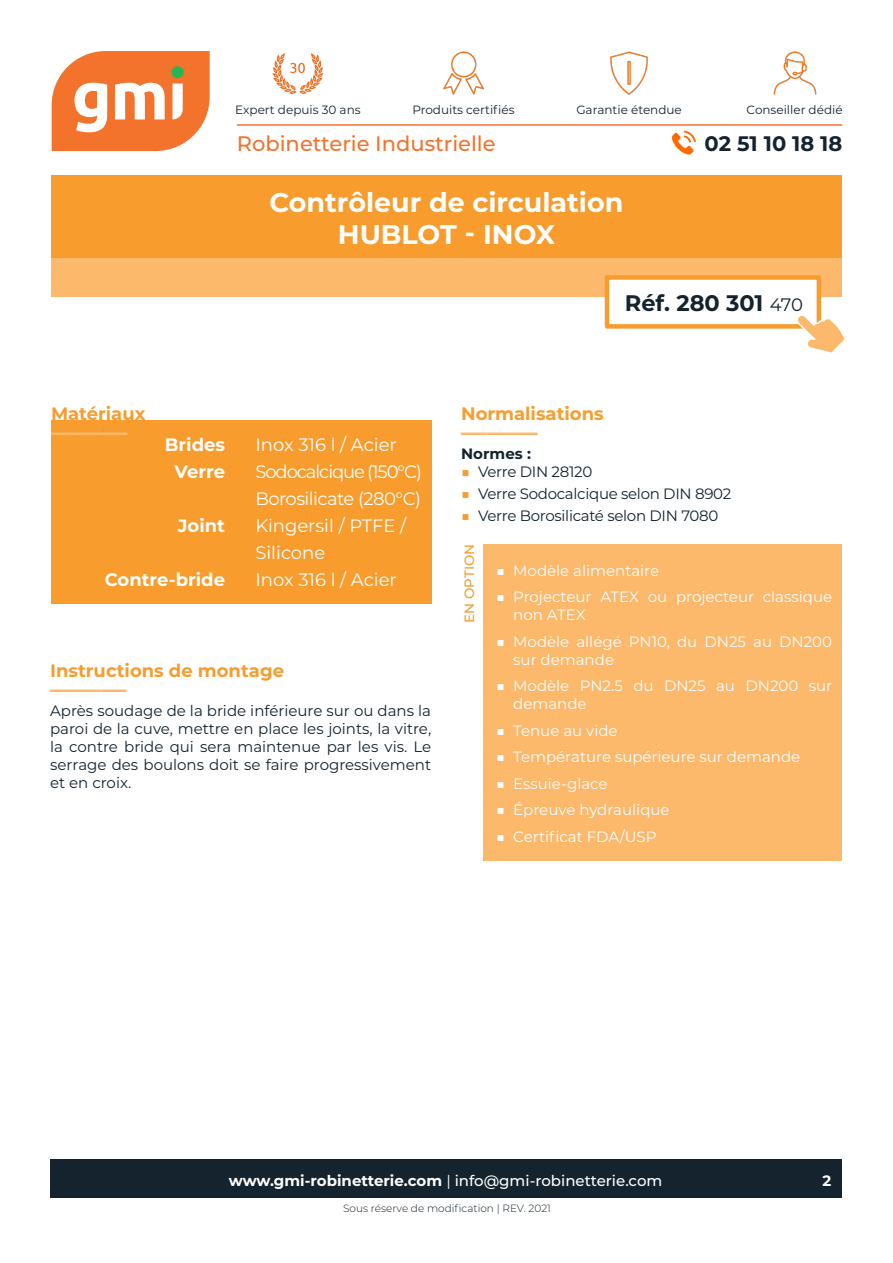
<style>
.page{position:relative;width:893px;height:1263px;background:#fff}
.page>*{position:absolute;margin:0;border:0;box-sizing:border-box;transform-origin:0 0}
.TITRE_Fiche_produit{font:700 27px "Montserrat";color:#fff}
.SOULIGNEMENT_SOUS-TI{font:700 25.5px "Montserrat";color:#fcb86b}
.RÉFÉRENCE{font:700 22.5px "Montserrat";color:#14232d}
.t1{font:500 21px "Montserrat";color:#f3732c}
.t2{font:700 21px "Montserrat";color:#14232d}
.TEXTE_BLANC_COMME_MA{font:18px/27px "Montserrat";letter-spacing:-.005em;color:#fff}
.SOUS-TITRE{font:700 18px "Montserrat";color:#f89c2d}
.ÉLÉMENTS_MATÉRIAUX{font:700 18px "Montserrat";color:#fff}
.TEXTE_BLANC_COMME_MA-2{font:18px "Montserrat";letter-spacing:-.06em;color:#fff}
.TEXTE_BLANC_COMME_MA-3{font:18px "Montserrat";letter-spacing:-.03em;color:#fff}
.TEXTE{font:15px/18px "Montserrat";letter-spacing:-.02em;color:#14232d;text-align:justify}
.t3{font:15px/18px "Montserrat";color:#fff}
.t4{font:500 15px "Montserrat";color:#fff}
.TEXTE-2{font:700 15px "Montserrat";color:#14232d}
.t5{font:700 15px "Montserrat";color:#fff}
.t6{font:500 13.5px "Montserrat";color:#f89c2d}
.t7{font:12px "Montserrat";color:#14232d}
.NOTE_BAS_DE_PAGE{font:300 10.5px "Montserrat";color:#14232d}
.s1{font-weight:400;font-size:18px}
.s2{font-weight:500;color:#f89c2d}
.s3{font-weight:500}
.s4{font-weight:700}
.s5{font-weight:400}
</style>
<div class="page">
<div style="left:52px;top:175px;width:790px;height:83px;background:#f89c2d"></div>
<div style="left:52px;top:258px;width:790px;height:39px;background:#fcb86b"></div>
<div style="left:605px;top:275px;width:216px;height:54px;background:#fff;border:4px solid #f89c2d"></div>
<div style="left:50px;top:1160px;width:792px;height:38px;background:#14232d"></div>
<svg style="left:795px;top:313px;width:50px;height:40px"></svg>
<svg style="left:52px;top:51px;width:158px;height:100px"></svg>
<hr style="left:237px;top:124px;width:605px;height:2px;background:#f3732c">
<img style="left:443px;top:51px;width:41px;height:44px">
<img style="left:610px;top:51px;width:38px;height:44px">
<img style="left:773px;top:51px;width:44px;height:44px">
<svg style="left:672px;top:131px;width:24px;height:24px"></svg>
<img style="left:272px;top:53px;width:52px;height:41px">
<div style="left:51px;top:421px;width:381px;height:183px;background:#f89c2d"></div>
<div style="left:483px;top:544px;width:359px;height:317px;background:#fcb86b"></div>
<p class="t7" style="left:235px;top:101px;width:127px">Expert depuis 30 ans</p>
<p class="t7" style="left:412px;top:101px;width:104px">Produits certifiés</p>
<p class="t7" style="left:576px;top:101px;width:107px">Garantie étendue</p>
<p class="t7" style="left:747px;top:101px;width:98px">Conseiller dédié</p>
<h3 class="t1" style="left:237px;top:129px;width:260px">Robinetterie Industrielle</h3>
<h3 class="t2" style="left:705px;top:129px;width:139px">02 51 10 18 18</h3>
<p class="TITRE_Fiche_produit" style="left:270px;top:183px;width:355px">Contrôleur de circulation</p>
<p class="TITRE_Fiche_produit" style="left:338px;top:215px;width:219px">HUBLOT - INOX</p>
<p class="RÉFÉRENCE" style="left:625px;top:287px;width:180px">Réf. 280 301 <span class="s1">470</span></p>
<p class="SOUS-TITRE" style="left:51px;top:400px;width:96px">Matériaux</p>
<p class="SOULIGNEMENT_SOUS-TI" style="left:51px;top:413px;width:78px">――—</p>
<p class="ÉLÉMENTS_MATÉRIAUX" style="left:165px;top:431px;width:62px">Brides</p>
<p class="ÉLÉMENTS_MATÉRIAUX" style="left:175px;top:458px;width:52px">Verre</p>
<p class="ÉLÉMENTS_MATÉRIAUX" style="left:178px;top:512px;width:49px">Joint</p>
<p class="ÉLÉMENTS_MATÉRIAUX" style="left:105px;top:566px;width:122px">Contre-bride</p>
<p class="TEXTE_BLANC_COMME_MA" style="left:255px;top:430px;width:143px">Inox 316 l / Acier</p>
<p class="TEXTE_BLANC_COMME_MA-2" style="left:255px;top:459px;width:168px">Sodocalcique (150°C)</p>
<p class="TEXTE_BLANC_COMME_MA-3" style="left:255px;top:486px;width:167px">Borosilicate (280°C)</p>
<p class="TEXTE_BLANC_COMME_MA" style="left:255px;top:511px;width:152px">Kingersil / PTFE /<br>Silicone</p>
<p class="TEXTE_BLANC_COMME_MA" style="left:255px;top:565px;width:143px">Inox 316 l / Acier</p>
<p class="SOUS-TITRE" style="left:50px;top:657px;width:235px">Instructions de montage</p>
<p class="SOULIGNEMENT_SOUS-TI" style="left:50px;top:670px;width:78px">――—</p>
<p class="TEXTE" style="left:50px;top:701px;width:382px">Après soudage de la bride inférieure sur ou dans la paroi de la cuve, mettre en place les joints, la vitre, la contre bride qui sera maintenue par les vis. Le serrage des boulons doit se faire progressivement et en croix.</p>
<p class="SOUS-TITRE" style="left:461px;top:400px;width:144px">Normalisations</p>
<p class="SOULIGNEMENT_SOUS-TI" style="left:461px;top:413px;width:78px">――—</p>
<p class="TEXTE-2" style="left:461px;top:443px;width:71px">Normes :</p>
<p class="TEXTE" style="left:461px;top:462px;width:133px"><span class="s2">■</span> Verre DIN 28120</p>
<p class="TEXTE" style="left:461px;top:484px;width:272px"><span class="s2">■</span> Verre Sodocalcique selon DIN 8902</p>
<p class="TEXTE" style="left:461px;top:506px;width:259px"><span class="s2">■</span> Verre Borosilicaté selon DIN 7080</p>
<p class="t6" style="left:460px;top:623px;width:80px;rotate:-90deg">EN OPTION</p>
<p class="t3" style="left:496px;top:561px;width:164px"><span class="s3">■</span> Modèle alimentaire</p>
<p class="t3" style="left:513px;top:587px;width:320px;text-indent:-17px"><span class="s3">■</span> Projecteur ATEX ou projecteur classique non ATEX</p>
<p class="t3" style="left:513px;top:632px;width:320px;text-indent:-17px"><span class="s3">■</span> Modèle allégé PN10, du DN25 au DN200 sur demande</p>
<p class="t3" style="left:513px;top:676px;width:320px;text-indent:-17px"><span class="s3">■</span> Modèle PN2.5 du DN25 au DN200 sur demande</p>
<p class="t3" style="left:496px;top:721px;width:123px"><span class="s3">■</span> Tenue au vide</p>
<p class="t3" style="left:496px;top:747px;width:306px"><span class="s3">■</span> Température supérieure sur demande</p>
<p class="t3" style="left:496px;top:774px;width:113px"><span class="s3">■</span> Essuie-glace</p>
<p class="t3" style="left:496px;top:800px;width:175px"><span class="s3">■</span> Épreuve hydraulique</p>
<p class="t3" style="left:496px;top:827px;width:162px"><span class="s3">■</span> Certificat FDA/USP</p>
<p class="t4" style="left:229px;top:1170px;width:435px"><span class="s4">www.gmi-robinetterie.com</span> <span class="s5">|</span> info@gmi-robinetterie.com</p>
<p class="t5" style="left:822px;top:1170px;width:10px">2</p>
<p class="NOTE_BAS_DE_PAGE" style="left:343px;top:1201px;width:209px">Sous réserve de modification | REV. 2021</p>
</div>
